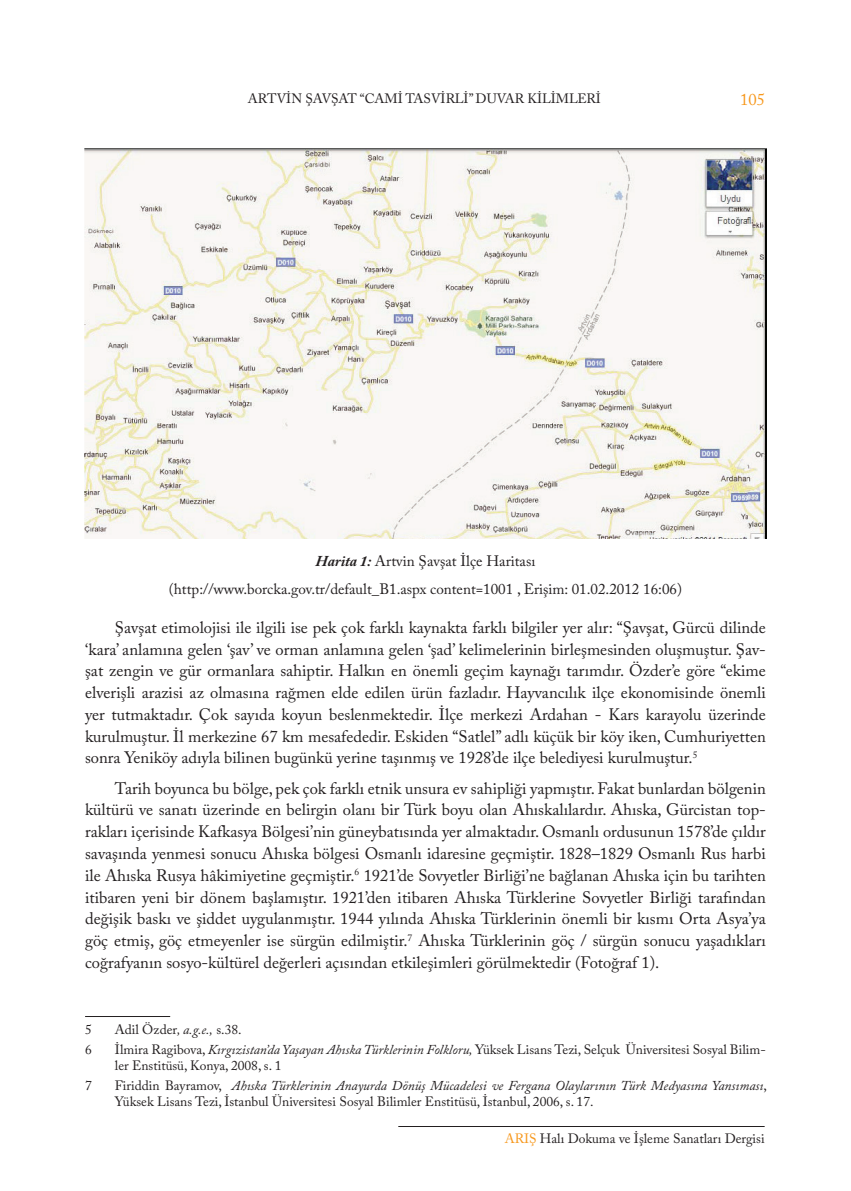
<style>
.page{position:relative;width:851px;height:1191px;background:#fff}
.page>*{position:absolute;margin:0;border:0;box-sizing:border-box;transform-origin:0 0}
.t1{font:16.5px/21.8px "Adobe Caslon Pro";color:#231f20;text-align:justify}
.t2{font:16.5px "Adobe Caslon Pro";color:#f7981d}
.t3{font:15px/28px "Adobe Caslon Pro";color:#231f20;text-align:center}
.t4{font:13.5px/16.2px "Adobe Caslon Pro";color:#231f20}
.s1{font-weight:700;font-style:italic}
.s2{font-style:italic}
.s3{color:#f7981d}
</style>
<div class="page">
<hr style="left:398px;top:1126px;width:366px;height:1px;background:#231f20">
<img style="left:84px;top:149px;width:682px;height:389px">
<hr style="left:85px;top:1016px;width:85px;height:1px;background:#231f20">
<p class="t4" style="left:248px;top:90px;width:354px">ARTVİN ŞAVŞAT “CAMİ TASVİRLİ” DUVAR KİLİMLERİ</p>
<p class="t2" style="left:740px;top:90px;width:26px">105</p>
<p class="t3" style="left:169px;top:547px;width:514px"><span class="s1">Harita 1:</span> Artvin Şavşat İlçe Haritası<br>(http://www.borcka.gov.tr/default_B1.aspx content=1001 , Erişim: 01.02.2012 16:06)</p>
<p class="t1" style="left:85px;top:616px;width:682px;text-indent:30px">Şavşat etimolojisi ile ilgili ise pek çok farklı kaynakta farklı bilgiler yer alır: “Şavşat, Gürcü dilinde ‘kara’ anlamına gelen ‘şav’ ve orman anlamına gelen ‘şad’ kelimelerinin birleşmesinden oluşmuştur. Şav&shy;şat zengin ve gür ormanlara sahiptir. Halkın en önemli geçim kaynağı tarımdır. Özder’e göre “ekime elverişli arazisi az olmasına rağmen elde edilen ürün fazladır. Hayvancılık ilçe ekonomisinde önemli yer tutmaktadır. Çok sayıda koyun beslenmektedir. İlçe merkezi Ardahan - Kars karayolu üzerinde kurulmuştur. İl merkezine 67 km mesafededir. Eskiden “Satlel” adlı küçük bir köy iken, Cumhuriyetten sonra Yeniköy adıyla bilinen bugünkü yerine taşınmış ve 1928’de ilçe belediyesi kurulmuştur.<sup>5</sup></p>
<p class="t1" style="left:85px;top:777px;width:682px;text-indent:30px">Tarih boyunca bu bölge, pek çok farklı etnik unsura ev sahipliği yapmıştır. Fakat bunlardan bölgenin kültürü ve sanatı üzerinde en belirgin olanı bir Türk boyu olan Ahıskalılardır. Ahıska, Gürcistan top&shy;rakları içerisinde Kafkasya Bölgesi’nin güneybatısında yer almaktadır. Osmanlı ordusunun 1578’de çıldır savaşında yenmesi sonucu Ahıska bölgesi Osmanlı idaresine geçmiştir. 1828–1829 Osmanlı Rus harbi ile Ahıska Rusya hâkimiyetine geçmiştir.<sup>6</sup> 1921’de Sovyetler Birliği’ne bağlanan Ahıska için bu tarihten itibaren yeni bir dönem başlamıştır. 1921’den itibaren Ahıska Türklerine Sovyetler Birliği tarafından değişik baskı ve şiddet uygulanmıştır. 1944 yılında Ahıska Türklerinin önemli bir kısmı Orta Asya’ya göç etmiş, göç etmeyenler ise sürgün edilmiştir.<sup>7</sup> Ahıska Türklerinin göç / sürgün sonucu yaşadıkları coğrafyanın sosyo-kültürel değerleri açısından etkileşimleri görülmektedir (Fotoğraf 1).</p>
<p class="t4" style="left:85px;top:1020px;width:8px">5</p>
<p class="t4" style="left:115px;top:1020px;width:128px">Adil Özder<span class="s2">, a.g.e.,</span> s.38.</p>
<p class="t4" style="left:85px;top:1040px;width:8px">6</p>
<p class="t4" style="left:115px;top:1040px;width:652px">İlmira Ragibova, <span class="s2">Kırgızistan’da Yaşayan Ahıska Türklerinin Folkloru,</span> Yüksek Lisans Tezi, Selçuk Üniversitesi Sosyal Bilim&shy;ler Enstitüsü, Konya, 2008, s. 1</p>
<p class="t4" style="left:85px;top:1077px;width:8px">7</p>
<p class="t4" style="left:115px;top:1077px;width:653px">Firiddin Bayramov, <span class="s2">Ahıska Türklerinin Anayurda Dönüş Mücadelesi ve Fergana Olaylarının Türk Medyasına Yansıması</span>,<br>Yüksek Lisans Tezi, İstanbul Üniversitesi Sosyal Bilimler Enstitüsü, İstanbul, 2006, s. 17.</p>
<p class="t4" style="left:504px;top:1130px;width:261px"><span class="s3">ARIŞ</span> Halı Dokuma ve İşleme Sanatları Dergisi</p>
</div>
